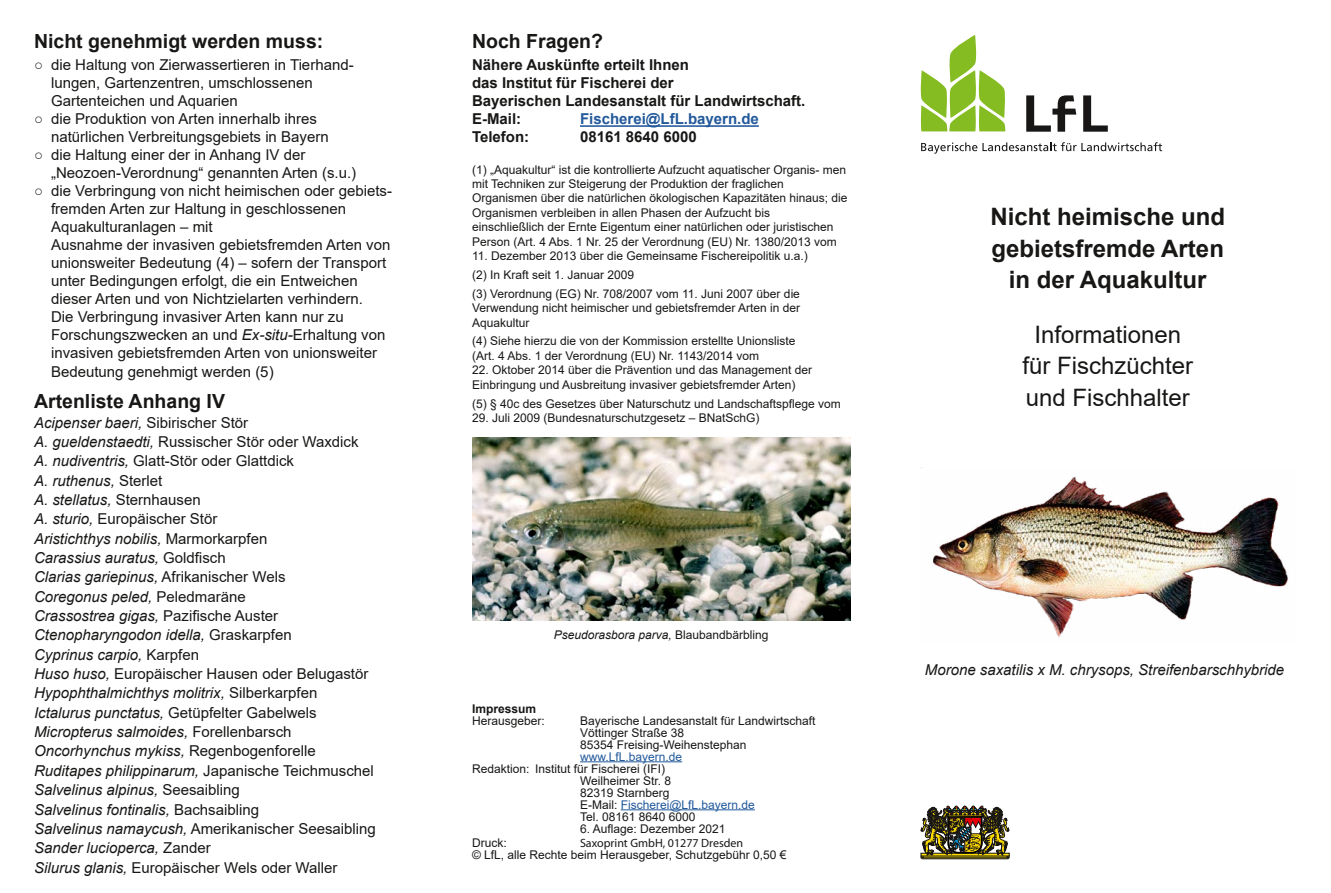
<style>
.page{position:relative;width:1331px;height:893px;background:#fff}
.page>*{position:absolute;margin:0;border:0;box-sizing:border-box;transform-origin:0 0}
.t1{font:700 24px "Arial";color:#181716}
.t2{font:24px "Arial";color:#181716}
.H3_Zusatz{font:700 19.5px "Arial";color:#181716}
.t3{font:italic 15px/19.4px "Arial";color:#181716}
.P_Aufzählung{font:15px/18px "Arial";color:#181716}
.t4{font:700 15px/18px "Arial";color:#181716}
.t5{font:700 15px "Arial";color:#22599b}
.p-impressum{font:12px/14.4px "Arial";color:#181716}
.p-impressum-2{font:12px "Arial";color:#22599b}
.t6{font:italic 12px "Arial";color:#181716}
.p-impressum-3{font:12px "Myriad Pro";color:#181716}
.p-impressum-4{font:700 12px "Arial";color:#181716}
.s1{font-weight:700}
.s2{font-style:italic}
.s3{font-style:normal}
.s4{color:#181716}
</style>
<div class="page">
<hr style="left:580px;top:761px;width:102px;height:1px;background:#22599b">
<hr style="left:621px;top:809px;width:134px;height:1px;background:#22599b">
<hr style="left:921px;top:856px;width:88px;height:3px;background:#fd0;border-radius:2px">
<div style="left:921px;top:855px;width:88px;height:4px;border:1px solid #181716;border-radius:2px"></div>
<svg style="left:921px;top:806px;width:88px;height:52px;background:#6e643f"></svg>
<svg style="left:921px;top:35px;width:85px;height:96px"></svg>
<svg style="left:921px;top:142px;width:241px;height:12px"></svg>
<svg style="left:1083px;top:95px;width:25px;height:37px"></svg>
<svg style="left:1026px;top:95px;width:50px;height:37px"></svg>
<img style="left:922px;top:467px;width:366px;height:170px">
<hr style="left:580px;top:125px;width:179px;height:2px;background:#22599b">
<img style="left:472px;top:438px;width:378px;height:183px">
<h3 class="H3_Zusatz" style="left:34px;top:28px;width:291px">Nicht genehmigt werden muss:</h3>
<p class="P_Aufzählung" style="left:51px;top:56px;width:304px;text-indent:-17px"><span class="s1">○</span> die Haltung von Zierwassertieren in Tierhand&shy;lungen, Gartenzentren, umschlossenen<br>Gartenteichen und Aquarien</p>
<p class="P_Aufzählung" style="left:51px;top:110px;width:279px;text-indent:-17px"><span class="s1">○</span> die Produktion von Arten innerhalb ihres natürlichen Verbreitungsgebiets in Bayern</p>
<p class="P_Aufzählung" style="left:51px;top:146px;width:307px;text-indent:-17px"><span class="s1">○</span> die Haltung einer der in Anhang IV der „Neozoen-Verordnung“ genannten Arten (s.u.)</p>
<p class="P_Aufzählung" style="left:51px;top:182px;width:343px;text-indent:-17px"><span class="s1">○</span> die Verbringung von nicht heimischen oder gebiets&shy;fremden Arten zur Haltung in geschlossenen Aquakulturanlagen – mit<br>Ausnahme der invasiven gebietsfremden Arten von unionsweiter Bedeutung (4) – sofern der Transport unter Bedingungen erfolgt, die ein Entweichen dieser Arten und von Nichtzielarten verhindern.<br>Die Verbringung invasiver Arten kann nur zu Forschungszwecken an und <span class="s2">Ex-situ-</span>Erhaltung von invasiven gebietsfremden Arten von unionsweiter Bedeutung genehmigt werden (5)</p>
<h3 class="H3_Zusatz" style="left:34px;top:387px;width:193px">Artenliste Anhang IV</h3>
<p class="t3" style="left:34px;top:413px;width:343px">Acipenser baeri, <span class="s3">Sibirischer Stör<br></span>A. gueldenstaedti, <span class="s3">Russischer Stör oder Waxdick </span>A. nudiventris, <span class="s3">Glatt-Stör oder Glattdick<br></span>A. ruthenus, <span class="s3">Sterlet<br></span>A. stellatus, <span class="s3">Sternhausen<br></span>A. sturio, <span class="s3">Europäischer Stör<br></span>Aristichthys nobilis, <span class="s3">Marmorkarpfen<br></span>Carassius auratus, <span class="s3">Goldfisch<br></span>Clarias gariepinus, <span class="s3">Afrikanischer Wels<br></span>Coregonus peled, <span class="s3">Peledmaräne<br></span>Crassostrea gigas, <span class="s3">Pazifische Auster </span>Ctenopharyngodon idella, <span class="s3">Graskarpfen<br></span>Cyprinus carpio, <span class="s3">Karpfen<br></span>Huso huso, <span class="s3">Europäischer Hausen oder Belugastör </span>Hypophthalmichthys molitrix, <span class="s3">Silberkarpfen </span>Ictalurus punctatus, <span class="s3">Getüpfelter Gabelwels </span>Micropterus salmoides, <span class="s3">Forellenbarsch </span>Oncorhynchus mykiss, <span class="s3">Regenbogenforelle </span>Ruditapes philippinarum, <span class="s3">Japanische Teichmuschel </span>Salvelinus alpinus, <span class="s3">Seesaibling<br></span>Salvelinus fontinalis, <span class="s3">Bachsaibling<br></span>Salvelinus namaycush, <span class="s3">Amerikanischer Seesaibling </span>Sander lucioperca, <span class="s3">Zander<br></span>Silurus glanis, <span class="s3">Europäischer Wels oder Waller</span></p>
<h3 class="H3_Zusatz" style="left:472px;top:28px;width:133px">Noch Fragen?</h3>
<p class="t4" style="left:472px;top:56px;width:335px">Nähere Auskünfte erteilt Ihnen<br>das Institut für Fischerei der<br>Bayerischen Landesanstalt für Landwirtschaft.<br>E-Mail:</p>
<p class="t5" style="left:580px;top:109px;width:180px">Fischerei@LfL.bayern.de</p>
<p class="t4" style="left:472px;top:128px;width:59px">Telefon:</p>
<p class="t4" style="left:580px;top:128px;width:118px">08161 8640 6000</p>
<p class="p-impressum" style="left:472px;top:162px;width:377px">(1) „Aquakultur“ ist die kontrollierte Aufzucht aquatischer Organis- men mit Techniken zur Steigerung der Produktion der fraglichen Organismen über die natürlichen ökologischen Kapazitäten hinaus; die Organismen verbleiben in allen Phasen der Aufzucht bis<br>einschließlich der Ernte Eigentum einer natürlichen oder juristischen Person (Art. 4 Abs. 1 Nr. 25 der Verordnung (EU) Nr. 1380/2013 vom</p>
<p class="p-impressum" style="left:472px;top:248px;width:337px">11. Dezember 2013 über die Gemeinsame Fischereipolitik u.a.)</p>
<p class="p-impressum" style="left:472px;top:267px;width:164px">(2) In Kraft seit 1. Januar 2009</p>
<p class="p-impressum" style="left:472px;top:286px;width:330px;text-align:justify">(3) Verordnung (EG) Nr. 708/2007 vom 11. Juni 2007 über die Verwendung nicht heimischer und gebietsfremder Arten in der Aquakultur</p>
<p class="p-impressum" style="left:472px;top:334px;width:325px">(4) Siehe hierzu die von der Kommission erstellte Unionsliste (Art. 4 Abs. 1 der Verordnung (EU) Nr. 1143/2014 vom</p>
<p class="p-impressum" style="left:472px;top:363px;width:342px">22. Oktober 2014 über die Prävention und das Management der<br>Einbringung und Ausbreitung invasiver gebietsfremder Arten)</p>
<p class="p-impressum" style="left:472px;top:396px;width:370px">(5) § 40c des Gesetzes über Naturschutz und Landschaftspflege vom</p>
<p class="p-impressum" style="left:472px;top:410px;width:289px">29. Juli 2009 (Bundesnaturschutzgesetz – BNatSchG)</p>
<h1 class="t1" style="left:990px;top:200px;width:236px">Nicht heimische und</h1>
<h1 class="t1" style="left:991px;top:232px;width:234px">gebietsfremde Arten</h1>
<h1 class="t1" style="left:1009px;top:263px;width:199px">in der Aquakultur</h1>
<h2 class="t2" style="left:1034px;top:318px;width:148px">Informationen</h2>
<h2 class="t2" style="left:1022px;top:349px;width:172px">für Fischzüchter</h2>
<h2 class="t2" style="left:1026px;top:381px;width:166px">und Fischhalter</h2>
<p class="t6" style="left:554px;top:627px;width:216px">Pseudorasbora parva, <span class="s3">Blaubandbärbling</span></p>
<p class="p-impressum-4" style="left:472px;top:700px;width:66px">Impressum</p>
<p class="p-impressum" style="left:472px;top:713px;width:74px">Herausgeber:</p>
<p class="p-impressum" style="left:580px;top:714px;width:237px;line-height:12px">Bayerische Landesanstalt für Landwirtschaft<br>Vöttinger Straße 38</p>
<p class="p-impressum" style="left:580px;top:737px;width:168px">85354 Freising-Weihenstephan</p>
<p class="p-impressum-2" style="left:580px;top:748px;width:104px">www.LfL.bayern.de</p>
<p class="p-impressum" style="left:472px;top:761px;width:195px">Redaktion: Institut für Fischerei (IFI)</p>
<p class="p-impressum" style="left:580px;top:773px;width:93px">Weilheimer Str. 8</p>
<p class="p-impressum" style="left:580px;top:785px;width:91px">82319 Starnberg</p>
<p class="p-impressum-2" style="left:580px;top:796px;width:176px"><span class="s4">E-Mail:</span> Fischerei@LfL.bayern.de</p>
<p class="p-impressum" style="left:580px;top:809px;width:117px">Tel. 08161 8640 6000</p>
<p class="p-impressum" style="left:580px;top:821px;width:147px">6. Auflage: Dezember 2021</p>
<p class="p-impressum" style="left:472px;top:835px;width:36px">Druck:</p>
<p class="p-impressum-3" style="left:580px;top:835px;width:165px">Saxoprint GmbH, 01277 Dresden</p>
<p class="p-impressum" style="left:472px;top:847px;width:316px">© LfL, alle Rechte beim Herausgeber, Schutzgebühr 0,50 €</p>
<p class="t3" style="left:925px;top:661px;width:361px">Morone saxatilis x M. chrysops, Streifenbarschhybride</p>
</div>
